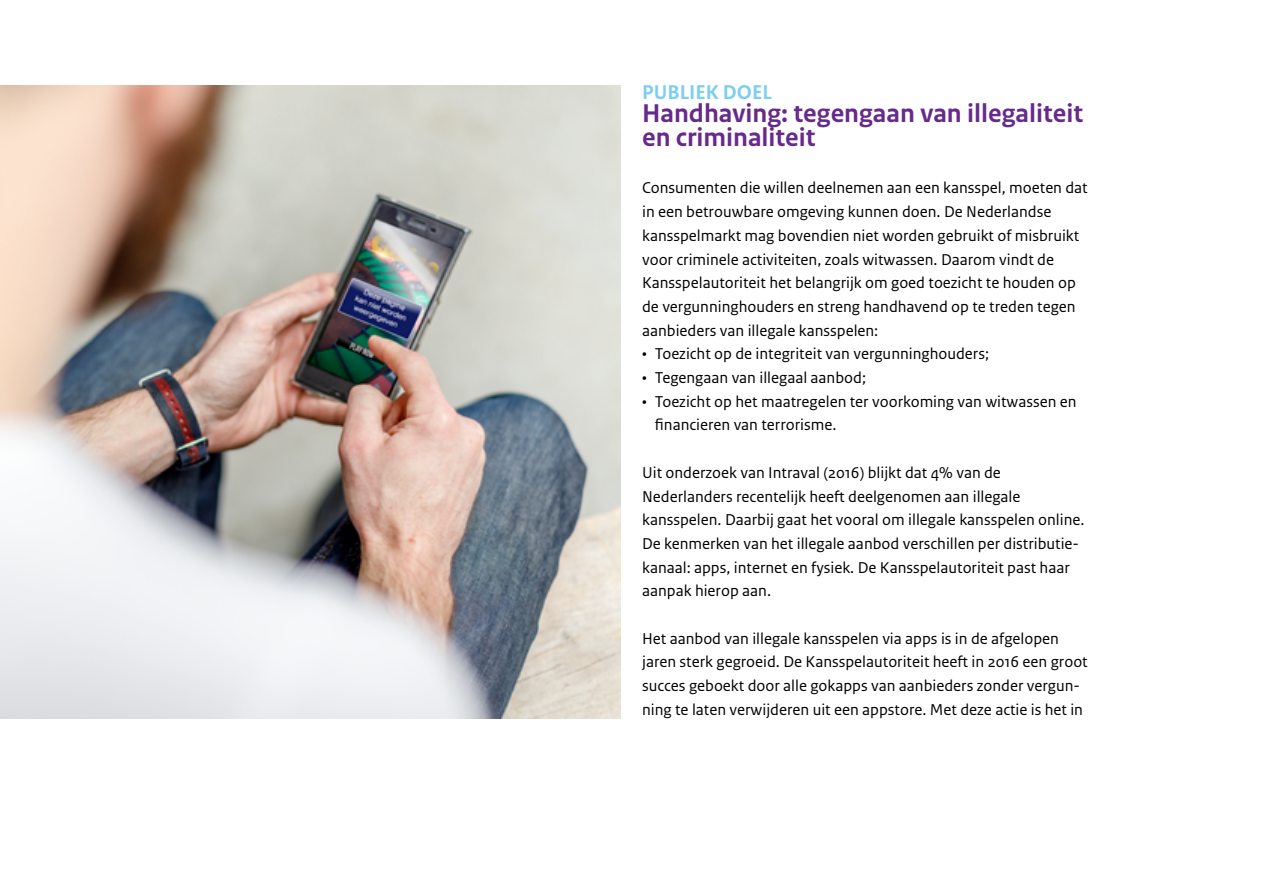
<style>
.page{position:relative;width:1263px;height:893px;background:#fff}
.page>*{position:absolute;margin:0;border:0;box-sizing:border-box;transform-origin:0 0}
.t1{font:700 27px/23.7px "Rijksoverheid Sans Text";color:#662a8c}
.t2{font:700 21px "Rijksoverheid Sans Text";color:#7dcef1}
.t3{font:16.5px/23.7px "Rijksoverheid Sans Text";color:#000}
</style>
<div class="page">
<img style="left:0;top:85px;width:621px;height:634px">
<p class="t2" style="left:642px;top:80px;width:131px">PUBLIEK DOEL</p>
<h1 class="t1" style="left:642px;top:102px;width:442px">Handhaving: tegengaan van illegaliteit en criminaliteit</h1>
<p class="t3" style="left:642px;top:176px;width:447px">Consumenten die willen deelnemen aan een kansspel, moeten dat in een betrouwbare omgeving kunnen doen. De Nederlandse kansspelmarkt mag bovendien niet worden gebruikt of misbruikt voor criminele activiteiten, zoals witwassen. Daarom vindt de Kansspelautoriteit het belangrijk om goed toezicht te houden op de vergunninghouders en streng handhavend op te treden tegen aanbieders van illegale kansspelen:</p>
<p class="t3" style="left:642px;top:342px;width:348px">• Toezicht op de integriteit van vergunninghouders;</p>
<p class="t3" style="left:642px;top:366px;width:225px">• Tegengaan van illegaal aanbod;</p>
<p class="t3" style="left:655px;top:390px;width:423px;text-indent:-13px">• Toezicht op het maatregelen ter voorkoming van witwassen en financieren van terrorisme.</p>
<p class="t3" style="left:642px;top:461px;width:444px">Uit onderzoek van Intraval (2016) blijkt dat 4% van de Nederlanders recentelijk heeft deelgenomen aan illegale kansspelen. Daarbij gaat het vooral om illegale kansspelen online.<br>De kenmerken van het illegale aanbod verschillen per distributie&shy;kanaal: apps, internet en fysiek. De Kansspelautoriteit past haar aanpak hierop aan.</p>
<p class="t3" style="left:642px;top:627px;width:447px">Het aanbod van illegale kansspelen via apps is in de afgelopen jaren sterk gegroeid. De Kansspelautoriteit heeft in 2016 een groot succes geboekt door alle gokapps van aanbieders zonder vergun&shy;ning te laten verwijderen uit een appstore. Met deze actie is het in</p>
</div>
